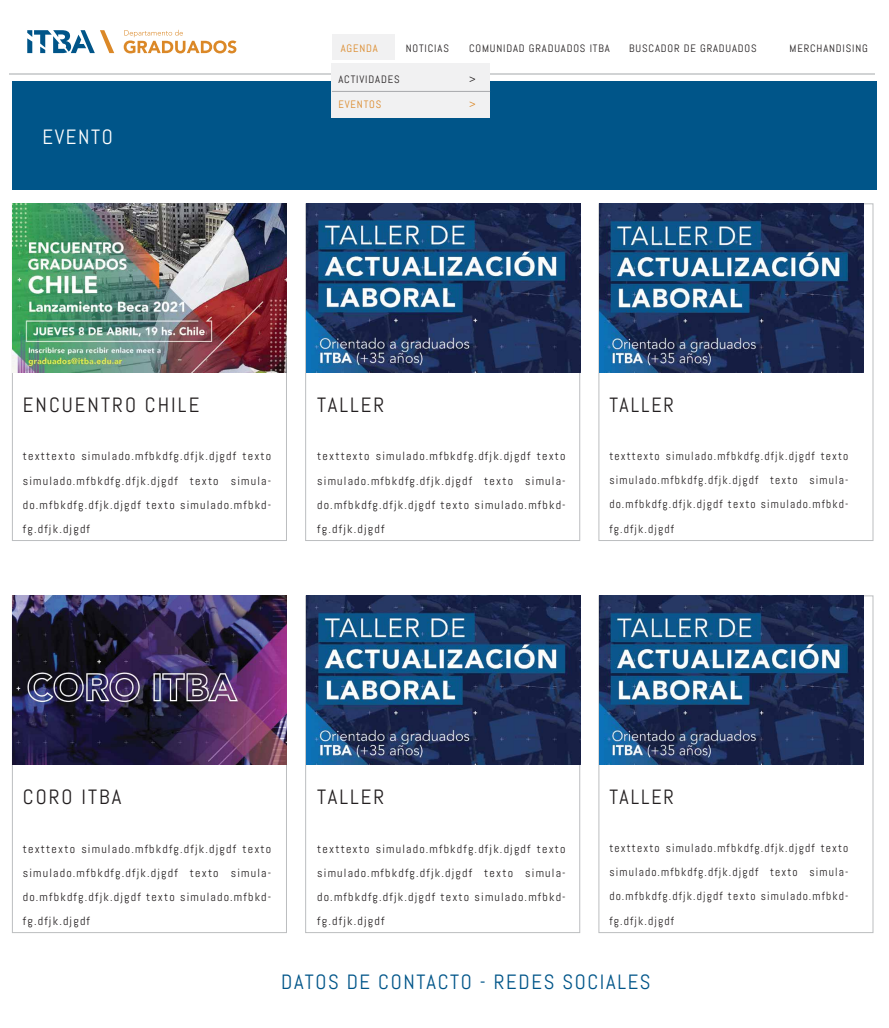
<style>
.page{position:relative;width:889px;height:1028px;background:#fff}
.page>*{position:absolute;margin:0;border:0;box-sizing:border-box;transform-origin:0 0}
.t1{font:20.62px "Abel";letter-spacing:.1em;color:#231f20}
.t2{font:20.62px "Abel";letter-spacing:.08em;color:#005589}
.t3{font:20.62px "Abel";letter-spacing:.08em;color:#fff}
.t4{font:20.56px "Abel";letter-spacing:.1em;color:#231f20;scale:.96 1}
.t5{font:11.88px/24.2px "Abel";letter-spacing:.1em;color:#231f20;text-align:justify}
.t6{font:11.88px/24.2px "Abel";letter-spacing:.1em;color:#231f20;text-align:justify;scale:.96 1}
.t7{font:10.69px "Abel";letter-spacing:.08em;color:#231f20}
.t8{font:10.69px "Abel";letter-spacing:.08em;color:#db8827}
</style>
<div class="page">
<hr style="left:10px;top:73px;width:865px;height:2px;background:#d1d3d4">
<svg style="left:27px;top:30px;width:87px;height:23px"></svg>
<svg style="left:124px;top:30px;width:112px;height:23px"></svg>
<div style="left:12px;top:81px;width:865px;height:109px;background:#005589"></div>
<img style="left:12px;top:204px;width:274px;height:168px">
<img style="left:307px;top:204px;width:274px;height:168px">
<img style="left:599px;top:204px;width:264px;height:168px">
<img style="left:12px;top:596px;width:274px;height:168px">
<img style="left:307px;top:596px;width:274px;height:168px">
<img style="left:599px;top:596px;width:264px;height:168px">
<div style="left:332px;top:34px;width:62px;height:26px;background:#f1f1f2"></div>
<div style="left:332px;top:63px;width:158px;height:55px;background:#f1f1f2"></div>
<hr style="left:332px;top:91px;width:158px;height:1px;background:#a7a9ac">
<h1 class="t3" style="left:42px;top:124px;width:72px">EVENTO</h1>
<p class="t8" style="left:341px;top:42px;width:39px">AGENDA</p>
<p class="t7" style="left:406px;top:42px;width:45px">NOTICIAS</p>
<p class="t7" style="left:469px;top:42px;width:142px">COMUNIDAD GRADUADOS ITBA</p>
<p class="t7" style="left:629px;top:42px;width:129px">BUSCADOR DE GRADUADOS</p>
<p class="t7" style="left:789px;top:42px;width:80px">MERCHANDISING</p>
<p class="t7" style="left:338px;top:72px;width:63px">ACTIVIDADES</p>
<p class="t8" style="left:338px;top:98px;width:44px">EVENTOS</p>
<p class="t7" style="left:469px;top:72px;width:8px">&gt;</p>
<p class="t8" style="left:469px;top:98px;width:8px">&gt;</p>
<h1 class="t1" style="left:23px;top:392px;width:178px">ENCUENTRO CHILE</h1>
<p class="t5" style="left:23px;top:444px;width:250px">texttexto simulado.mfbkdfg.dfjk.djgdf texto simulado.mfbkdfg.dfjk.djgdf texto simula&shy;do.mfbkdfg.dfjk.djgdf texto simulado.mfbkd&shy;fg.dfjk.djgdf</p>
<h1 class="t1" style="left:317px;top:392px;width:69px">TALLER</h1>
<p class="t5" style="left:317px;top:444px;width:250px">texttexto simulado.mfbkdfg.dfjk.djgdf texto simulado.mfbkdfg.dfjk.djgdf texto simula&shy;do.mfbkdfg.dfjk.djgdf texto simulado.mfbkd&shy;fg.dfjk.djgdf</p>
<h2 class="t4" style="left:609px;top:391px;width:69px">TALLER</h2>
<p class="t6" style="left:609px;top:444px;width:250px">texttexto simulado.mfbkdfg.dfjk.djgdf texto simulado.mfbkdfg.dfjk.djgdf texto simula&shy;do.mfbkdfg.dfjk.djgdf texto simulado.mfbkd&shy;fg.dfjk.djgdf</p>
<h1 class="t1" style="left:23px;top:784px;width:100px">CORO ITBA</h1>
<p class="t5" style="left:23px;top:836px;width:250px">texttexto simulado.mfbkdfg.dfjk.djgdf texto simulado.mfbkdfg.dfjk.djgdf texto simula&shy;do.mfbkdfg.dfjk.djgdf texto simulado.mfbkd&shy;fg.dfjk.djgdf</p>
<h1 class="t1" style="left:317px;top:784px;width:69px">TALLER</h1>
<p class="t5" style="left:317px;top:836px;width:250px">texttexto simulado.mfbkdfg.dfjk.djgdf texto simulado.mfbkdfg.dfjk.djgdf texto simula&shy;do.mfbkdfg.dfjk.djgdf texto simulado.mfbkd&shy;fg.dfjk.djgdf</p>
<h2 class="t4" style="left:609px;top:783px;width:69px">TALLER</h2>
<p class="t6" style="left:609px;top:836px;width:250px">texttexto simulado.mfbkdfg.dfjk.djgdf texto simulado.mfbkdfg.dfjk.djgdf texto simula&shy;do.mfbkdfg.dfjk.djgdf texto simulado.mfbkd&shy;fg.dfjk.djgdf</p>
<h1 class="t2" style="left:281px;top:969px;width:371px">DATOS DE CONTACTO - REDES SOCIALES</h1>
</div>
